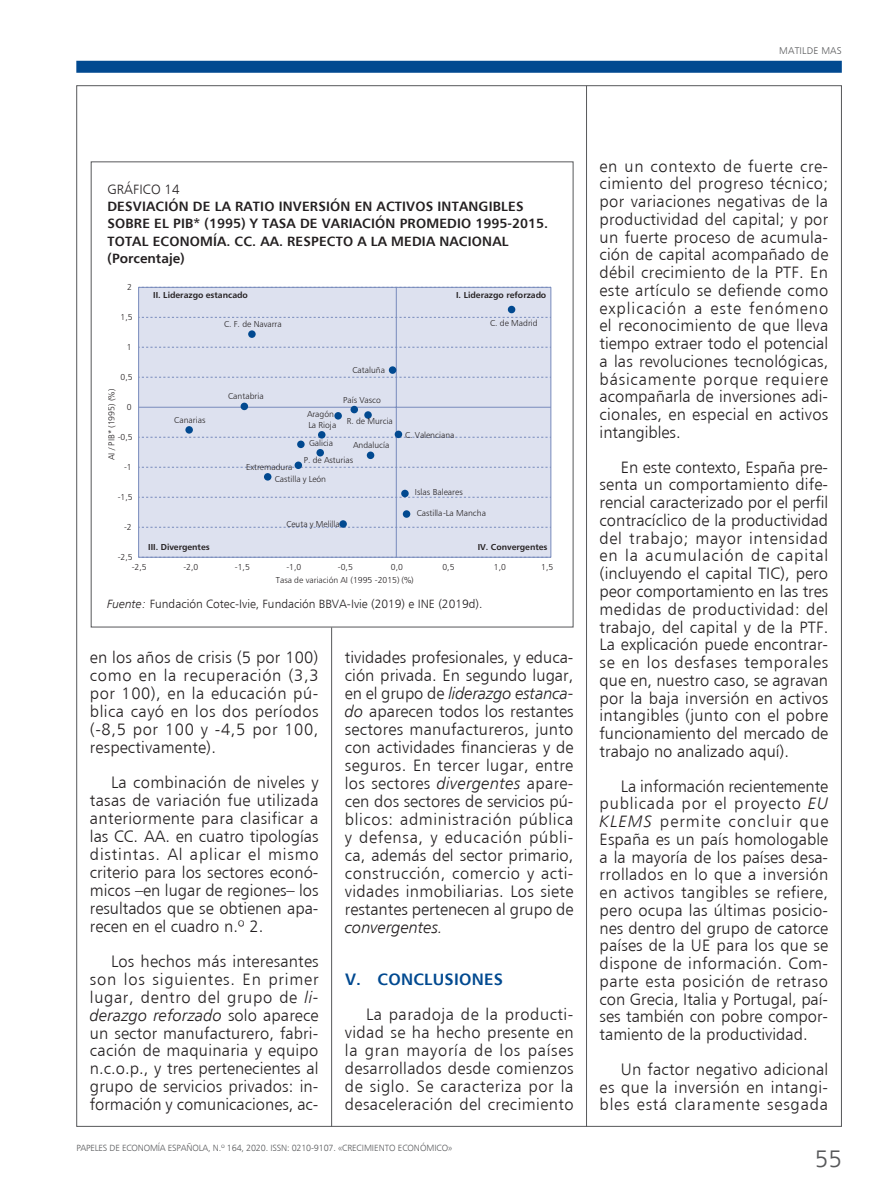
<style>
.page{position:relative;width:893px;height:1192px;background:#fff}
.page>*{position:absolute;margin:0;border:0;box-sizing:border-box;transform-origin:0 0}
.t1{font:24px "Humanist 777 BT Light B";color:#57585a}
.Plain_Text{font:16.5px/17.7px "Humanist 777 BT Light B";color:#231f20;text-align:justify}
.CAB_1{font:16.5px "Humanist 777 BT Bold B";letter-spacing:.015em;color:#014990}
.t2{font:13.5px/17.2px "Humanist 777 BT Bold B";letter-spacing:.015em;color:#231f20}
.t3{font:13.5px "Humanist 777 BT Light B";letter-spacing:.015em;color:#231f20}
.t4{font:12px "Humanist 777 BT Light B";color:#231f20}
.t5{font:9.75px "Humanist 777 BT Light B";letter-spacing:.02em;color:#57585a}
.t6{font:9px "Humanist 777 BT Light B";letter-spacing:-.02em;color:#57585a}
.t7{font:8.55px "Humanist 777 BT Light B";color:#231f20}
.t8{font:8.55px "Humanist 777 BT Bold B";color:#231f20}
.s1{font-family:"Humanist 777 BT Light Italic B"}
</style>
<div class="page">
<div style="left:76px;top:61px;width:766px;height:12px;background:#014990"></div>
<hr style="left:586px;top:86px;width:1px;height:1040px;background:#57585a">
<hr style="left:331px;top:627px;width:1px;height:499px;background:#57585a">
<div style="left:138px;top:287px;width:413px;height:270px;background:#dde1ef;border:1px solid #788bbc"></div>
<svg style="left:139px;top:287px;width:412px;height:1px"></svg>
<svg style="left:139px;top:317px;width:412px;height:1px"></svg>
<svg style="left:139px;top:347px;width:412px;height:1px"></svg>
<svg style="left:139px;top:377px;width:412px;height:1px"></svg>
<svg style="left:139px;top:437px;width:412px;height:1px"></svg>
<svg style="left:139px;top:467px;width:412px;height:1px"></svg>
<svg style="left:139px;top:497px;width:412px;height:1px"></svg>
<svg style="left:139px;top:527px;width:412px;height:1px"></svg>
<svg style="left:139px;top:557px;width:412px;height:1px"></svg>
<hr style="left:396px;top:287px;width:1px;height:270px;background:#788bbc">
<hr style="left:139px;top:407px;width:412px;height:1px;background:#788bbc">
<div style="left:367px;top:451px;width:7px;height:8px;background:#014990;border-radius:50%"></div>
<div style="left:334px;top:412px;width:8px;height:7px;background:#014990;border-radius:50%"></div>
<div style="left:297px;top:440px;width:8px;height:8px;background:#014990;border-radius:50%"></div>
<div style="left:401px;top:489px;width:8px;height:8px;background:#014990;border-radius:50%"></div>
<div style="left:185px;top:426px;width:8px;height:7px;background:#014990;border-radius:50%"></div>
<div style="left:241px;top:402px;width:7px;height:8px;background:#014990;border-radius:50%"></div>
<div style="left:295px;top:461px;width:7px;height:8px;background:#014990;border-radius:50%"></div>
<div style="left:403px;top:510px;width:7px;height:7px;background:#014990;border-radius:50%"></div>
<div style="left:389px;top:366px;width:7px;height:8px;background:#014990;border-radius:50%"></div>
<div style="left:339px;top:520px;width:8px;height:7px;background:#014990;border-radius:50%"></div>
<div style="left:395px;top:430px;width:7px;height:8px;background:#014990;border-radius:50%"></div>
<div style="left:264px;top:473px;width:7px;height:7px;background:#014990;border-radius:50%"></div>
<div style="left:316px;top:449px;width:8px;height:7px;background:#014990;border-radius:50%"></div>
<div style="left:508px;top:306px;width:7px;height:7px;background:#014990;border-radius:50%"></div>
<div style="left:364px;top:411px;width:8px;height:7px;background:#014990;border-radius:50%"></div>
<div style="left:248px;top:330px;width:8px;height:8px;background:#014990;border-radius:50%"></div>
<div style="left:350px;top:406px;width:8px;height:7px;background:#014990;border-radius:50%"></div>
<div style="left:318px;top:431px;width:7px;height:7px;background:#014990;border-radius:50%"></div>
<p class="t5" style="left:779px;top:45px;width:64px">MATILDE MAS</p>
<p class="t3" style="left:107px;top:181px;width:74px">GRÁFICO 14</p>
<p class="t2" style="left:107px;top:197px;width:442px">DESVIACIÓN DE LA RATIO INVERSIÓN EN ACTIVOS INTANGIBLES SOBRE EL PIB* (1995) Y TASA DE VARIACIÓN PROMEDIO 1995-2015.<br>TOTAL ECONOMÍA. CC. AA. RESPECTO A LA MEDIA NACIONAL (Porcentaje)</p>
<p class="t7" style="left:127px;top:282px;width:6px">2</p>
<p class="t7" style="left:121px;top:312px;width:14px">1,5</p>
<p class="t7" style="left:127px;top:342px;width:6px">1</p>
<p class="t7" style="left:121px;top:372px;width:14px">0,5</p>
<p class="t7" style="left:106px;top:460px;width:73px;rotate:-90deg">AI / PIB* (1995) (%)</p>
<p class="t7" style="left:127px;top:402px;width:6px">0</p>
<p class="t7" style="left:118px;top:432px;width:16px">-0,5</p>
<p class="t7" style="left:124px;top:462px;width:9px">-1</p>
<p class="t7" style="left:118px;top:491px;width:16px">-1,5</p>
<p class="t7" style="left:124px;top:521px;width:9px">-2</p>
<p class="t7" style="left:118px;top:551px;width:16px">-2,5</p>
<p class="t8" style="left:153px;top:289px;width:96px">II. Liderazgo estancado</p>
<p class="t8" style="left:456px;top:289px;width:92px">I. Liderazgo reforzado</p>
<p class="t7" style="left:174px;top:414px;width:33px">Canarias</p>
<p class="t7" style="left:224px;top:319px;width:59px">C. F. de Navarra</p>
<p class="t7" style="left:490px;top:318px;width:49px">C. de Madrid</p>
<p class="t7" style="left:228px;top:391px;width:37px">Cantabria</p>
<p class="t7" style="left:246px;top:461px;width:48px">Extremadura</p>
<p class="t7" style="left:352px;top:364px;width:34px">Cataluña</p>
<p class="t7" style="left:343px;top:394px;width:39px">País Vasco</p>
<p class="t7" style="left:307px;top:409px;width:28px">Aragón</p>
<p class="t7" style="left:304px;top:454px;width:51px">P. de Asturias</p>
<p class="t7" style="left:347px;top:415px;width:48px">R. de Murcia</p>
<p class="t7" style="left:308px;top:419px;width:29px">La Rioja</p>
<p class="t7" style="left:309px;top:437px;width:26px">Galicia</p>
<p class="t7" style="left:353px;top:440px;width:38px">Andalucía</p>
<p class="t7" style="left:275px;top:473px;width:53px">Castilla y León</p>
<p class="t7" style="left:286px;top:518px;width:55px">Ceuta y Melilla</p>
<p class="t7" style="left:405px;top:430px;width:51px">C. Valenciana</p>
<p class="t7" style="left:415px;top:486px;width:49px">Islas Baleares</p>
<p class="t7" style="left:417px;top:507px;width:71px">Castilla-La Mancha</p>
<p class="t8" style="left:148px;top:541px;width:63px">III. Divergentes</p>
<p class="t8" style="left:478px;top:541px;width:71px">IV. Convergentes</p>
<p class="t7" style="left:132px;top:562px;width:16px">-2,5</p>
<p class="t7" style="left:183px;top:562px;width:16px">-2,0</p>
<p class="t7" style="left:235px;top:562px;width:16px">-1,5</p>
<p class="t7" style="left:286px;top:562px;width:16px">-1,0</p>
<p class="t7" style="left:338px;top:562px;width:16px">-0,5</p>
<p class="t7" style="left:391px;top:562px;width:14px">0,0</p>
<p class="t7" style="left:442px;top:562px;width:14px">0,5</p>
<p class="t7" style="left:494px;top:562px;width:14px">1,0</p>
<p class="t7" style="left:541px;top:562px;width:14px">1,5</p>
<p class="t7" style="left:276px;top:575px;width:139px">Tasa de variación AI (1995 -2015) (%)</p>
<p class="t4" style="left:107px;top:596px;width:377px"><span class="s1">Fuente:</span> Fundación Cotec-Ivie, Fundación BBVA-Ivie (2019) e INE (2019d).</p>
<p class="Plain_Text" style="left:90px;top:648px;width:230px">en los años de crisis (5 por 100) como en la recuperación (3,3 por 100), en la educación pú&shy;blica cayó en los dos períodos (-8,5 por 100 y -4,5 por 100, respectivamente).</p>
<p class="Plain_Text" style="left:90px;top:772px;width:230px;text-indent:21px">La combinación de niveles y tasas de variación fue utilizada anteriormente para clasificar a las CC. AA. en cuatro tipologías distintas. Al aplicar el mismo criterio para los sectores econó&shy;micos –en lugar de regiones– los resultados que se obtienen apa&shy;recen en el cuadro n.º 2.</p>
<p class="Plain_Text" style="left:90px;top:951px;width:230px;text-indent:21px">Los hechos más interesantes son los siguientes. En primer lugar, dentro del grupo de <span class="s1">li&shy;derazgo reforzado</span> solo aparece un sector manufacturero, fabri&shy;cación de maquinaria y equipo n.c.o.p., y tres pertenecientes al grupo de servicios privados: in&shy;formación y comunicaciones, ac-</p>
<p class="Plain_Text" style="left:345px;top:648px;width:230px">tividades profesionales, y educa&shy;ción privada. En segundo lugar, en el grupo de <span class="s1">liderazgo estanca&shy;do</span> aparecen todos los restantes sectores manufactureros, junto con actividades financieras y de seguros. En tercer lugar, entre los sectores <span class="s1">divergentes</span> apare&shy;cen dos sectores de servicios pú&shy;blicos: administración pública y defensa, y educación públi&shy;ca, además del sector primario, construcción, comercio y acti&shy;vidades inmobiliarias. Los siete restantes pertenecen al grupo de <span class="s1">convergentes.</span></p>
<p class="CAB_1" style="left:345px;top:968px;width:159px">V. CONCLUSIONES</p>
<p class="Plain_Text" style="left:345px;top:1005px;width:230px;text-indent:21px">La paradoja de la producti&shy;vidad se ha hecho presente en la gran mayoría de los países desarrollados desde comienzos de siglo. Se caracteriza por la desaceleración del crecimiento</p>
<p class="t6" style="left:76px;top:1142px;width:377px">PAPELES DE ECONOMÍA ESPAÑOLA, N.º 164, 2020. ISSN: 0210-9107. «CRECIMIENTO ECONÓMICO»</p>
<p class="Plain_Text" style="left:600px;top:157px;width:230px">en un contexto de fuerte cre&shy;cimiento del progreso técnico; por variaciones negativas de la productividad del capital; y por un fuerte proceso de acumula&shy;ción de capital acompañado de débil crecimiento de la PTF. En este artículo se defiende como explicación a este fenómeno el reconocimiento de que lleva tiempo extraer todo el potencial a las revoluciones tecnológicas, básicamente porque requiere acompañarla de inversiones adi&shy;cionales, en especial en activos intangibles.</p>
<p class="Plain_Text" style="left:600px;top:458px;width:230px;text-indent:21px">En este contexto, España pre&shy;senta un comportamiento dife&shy;rencial caracterizado por el perfil contracíclico de la productividad del trabajo; mayor intensidad en la acumulación de capital (incluyendo el capital TIC), pero peor comportamiento en las tres medidas de productividad: del trabajo, del capital y de la PTF.<br>La explicación puede encontrar&shy;se en los desfases temporales que en, nuestro caso, se agravan por la baja inversión en activos intangibles (junto con el pobre funcionamiento del mercado de trabajo no analizado aquí).</p>
<p class="Plain_Text" style="left:600px;top:776px;width:230px;text-indent:21px">La información recientemente publicada por el proyecto <span class="s1">EU KLEMS</span> permite concluir que España es un país homologable a la mayoría de los países desa&shy;rrollados en lo que a inversión en activos tangibles se refiere, pero ocupa las últimas posicio&shy;nes dentro del grupo de catorce países de la UE para los que se dispone de información. Com&shy;parte esta posición de retraso con Grecia, Italia y Portugal, paí&shy;ses también con pobre compor&shy;tamiento de la productividad.</p>
<p class="Plain_Text" style="left:600px;top:1059px;width:230px;text-indent:21px">Un factor negativo adicional es que la inversión en intangi&shy;bles está claramente sesgada</p>
<h1 class="t1" style="left:815px;top:1143px;width:28px">55</h1>
</div>
